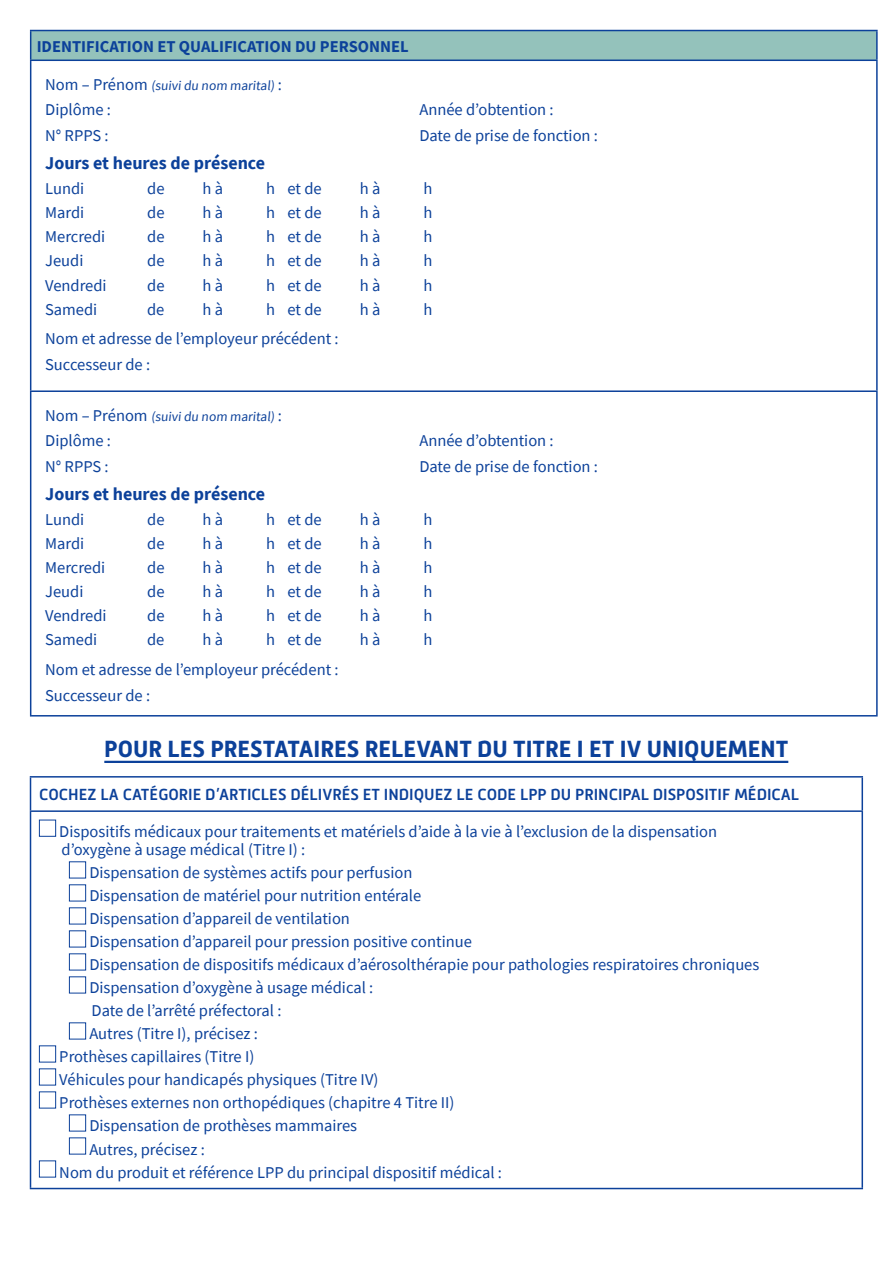
<style>
.page{position:relative;width:893px;height:1263px;background:#fff}
.page>*{position:absolute;margin:0;border:0;box-sizing:border-box;transform-origin:0 0}
.t1{font:700 24px "Mic 32 New";color:#0c419a}
.t2{font:700 18px "Source Sans Pro";color:#0c419a}
.t3{font:16.5px/25.5px "Source Sans Pro";color:#0c419a}
.t4{font:500 16.5px "Mic 32 New";color:#0c419a}
.t5{font:700 16.5px "Source Sans Pro";color:#0c419a}
.t6{font:13.5px "Source Sans Pro";color:#0c419a}
.s1{font-size:16.5px}
</style>
<div class="page">
<div style="left:31px;top:31px;width:846px;height:29px;background:#94c2bb"></div>
<svg style="left:30px;top:31px;width:1px;height:29px"></svg>
<hr style="left:30px;top:30px;width:848px;height:1px;background:#0c419a">
<hr style="left:876px;top:31px;width:2px;height:29px;background:#0c419a">
<hr style="left:30px;top:61px;width:1px;height:329px;background:#0c419a">
<hr style="left:30px;top:392px;width:1px;height:323px;background:#0c419a">
<hr style="left:30px;top:60px;width:848px;height:1px;background:#0c419a">
<hr style="left:876px;top:61px;width:2px;height:329px;background:#0c419a">
<hr style="left:876px;top:392px;width:2px;height:323px;background:#0c419a">
<hr style="left:30px;top:390px;width:848px;height:2px;background:#0c419a">
<hr style="left:30px;top:715px;width:848px;height:1px;background:#0c419a">
<hr style="left:30px;top:776px;width:833px;height:1px;background:#0c419a">
<hr style="left:30px;top:777px;width:1px;height:33px;background:#0c419a">
<hr style="left:30px;top:812px;width:1px;height:376px;background:#0c419a">
<hr style="left:30px;top:1188px;width:833px;height:1px;background:#0c419a">
<hr style="left:861px;top:777px;width:2px;height:33px;background:#0c419a">
<hr style="left:30px;top:810px;width:833px;height:2px;background:#0c419a">
<hr style="left:861px;top:812px;width:2px;height:376px;background:#0c419a">
<div style="left:39px;top:820px;width:17px;height:17px;border:1px solid #0c419a"></div>
<div style="left:69px;top:861px;width:17px;height:17px;border:1px solid #0c419a"></div>
<div style="left:69px;top:884px;width:17px;height:17px;border:1px solid #0c419a"></div>
<div style="left:69px;top:907px;width:17px;height:17px;border:1px solid #0c419a"></div>
<div style="left:69px;top:930px;width:17px;height:17px;border:1px solid #0c419a"></div>
<div style="left:69px;top:953px;width:17px;height:17px;border:1px solid #0c419a"></div>
<div style="left:69px;top:976px;width:17px;height:17px;border:1px solid #0c419a"></div>
<div style="left:69px;top:1022px;width:17px;height:17px;border:1px solid #0c419a"></div>
<div style="left:39px;top:1045px;width:17px;height:17px;border:1px solid #0c419a"></div>
<div style="left:39px;top:1068px;width:17px;height:17px;border:1px solid #0c419a"></div>
<div style="left:39px;top:1091px;width:17px;height:17px;border:1px solid #0c419a"></div>
<div style="left:69px;top:1114px;width:17px;height:17px;border:1px solid #0c419a"></div>
<div style="left:69px;top:1137px;width:17px;height:17px;border:1px solid #0c419a"></div>
<div style="left:39px;top:1160px;width:17px;height:17px;border:1px solid #0c419a"></div>
<hr style="left:104px;top:761px;width:684px;height:2px;background:#0c419a">
<p class="t5" style="left:37px;top:35px;width:373px">IDENTIFICATION ET QUALIFICATION DU PERSONNEL</p>
<p class="t6" style="left:45px;top:77px;width:238px"><span class="s1">Nom – Prénom</span> (suivi du nom marital) <span class="s1">:</span></p>
<p class="t3" style="left:45px;top:97px;width:67px">Diplôme :</p>
<p class="t3" style="left:419px;top:97px;width:136px">Année d’obtention :</p>
<p class="t3" style="left:45px;top:122px;width:65px">N° RPPS :</p>
<p class="t3" style="left:419px;top:122px;width:180px">Date de prise de fonction :</p>
<p class="t2" style="left:45px;top:151px;width:221px">Jours et heures de présence</p>
<p class="t3" style="left:45px;top:176px;width:41px">Lundi</p>
<p class="t3" style="left:147px;top:176px;width:19px">de</p>
<p class="t3" style="left:203px;top:176px;width:22px">h à</p>
<p class="t3" style="left:266px;top:176px;width:57px">h et de</p>
<p class="t3" style="left:360px;top:176px;width:22px">h à</p>
<p class="t3" style="left:424px;top:176px;width:10px">h</p>
<p class="t3" style="left:45px;top:200px;width:41px">Mardi</p>
<p class="t3" style="left:147px;top:200px;width:19px">de</p>
<p class="t3" style="left:203px;top:200px;width:22px">h à</p>
<p class="t3" style="left:266px;top:200px;width:57px">h et de</p>
<p class="t3" style="left:360px;top:200px;width:22px">h à</p>
<p class="t3" style="left:424px;top:200px;width:10px">h</p>
<p class="t3" style="left:45px;top:224px;width:62px">Mercredi</p>
<p class="t3" style="left:147px;top:224px;width:19px">de</p>
<p class="t3" style="left:202px;top:224px;width:22px">h à</p>
<p class="t3" style="left:266px;top:224px;width:57px">h et de</p>
<p class="t3" style="left:360px;top:224px;width:22px">h à</p>
<p class="t3" style="left:424px;top:224px;width:10px">h</p>
<p class="t3" style="left:45px;top:248px;width:40px">Jeudi</p>
<p class="t3" style="left:147px;top:248px;width:19px">de</p>
<p class="t3" style="left:202px;top:248px;width:22px">h à</p>
<p class="t3" style="left:266px;top:248px;width:57px">h et de</p>
<p class="t3" style="left:360px;top:248px;width:22px">h à</p>
<p class="t3" style="left:424px;top:248px;width:10px">h</p>
<p class="t3" style="left:45px;top:272px;width:63px">Vendredi</p>
<p class="t3" style="left:147px;top:272px;width:19px">de</p>
<p class="t3" style="left:202px;top:272px;width:22px">h à</p>
<p class="t3" style="left:266px;top:272px;width:57px">h et de</p>
<p class="t3" style="left:360px;top:272px;width:22px">h à</p>
<p class="t3" style="left:424px;top:272px;width:10px">h</p>
<p class="t3" style="left:45px;top:296px;width:54px">Samedi</p>
<p class="t3" style="left:147px;top:296px;width:19px">de</p>
<p class="t3" style="left:202px;top:296px;width:22px">h à</p>
<p class="t3" style="left:266px;top:296px;width:57px">h et de</p>
<p class="t3" style="left:360px;top:296px;width:22px">h à</p>
<p class="t3" style="left:424px;top:296px;width:10px">h</p>
<p class="t3" style="left:45px;top:326px;width:295px">Nom et adresse de l’employeur précédent :<br>Successeur de :</p>
<p class="t6" style="left:45px;top:407px;width:238px"><span class="s1">Nom – Prénom</span> (suivi du nom marital) <span class="s1">:</span></p>
<p class="t3" style="left:45px;top:428px;width:67px">Diplôme :</p>
<p class="t3" style="left:419px;top:428px;width:136px">Année d’obtention :</p>
<p class="t3" style="left:45px;top:453px;width:65px">N° RPPS :</p>
<p class="t3" style="left:419px;top:453px;width:180px">Date de prise de fonction :</p>
<p class="t2" style="left:45px;top:482px;width:221px">Jours et heures de présence</p>
<p class="t3" style="left:45px;top:507px;width:41px">Lundi</p>
<p class="t3" style="left:147px;top:507px;width:19px">de</p>
<p class="t3" style="left:203px;top:507px;width:22px">h à</p>
<p class="t3" style="left:266px;top:507px;width:57px">h et de</p>
<p class="t3" style="left:360px;top:507px;width:22px">h à</p>
<p class="t3" style="left:424px;top:507px;width:10px">h</p>
<p class="t3" style="left:45px;top:531px;width:41px">Mardi</p>
<p class="t3" style="left:147px;top:531px;width:19px">de</p>
<p class="t3" style="left:203px;top:531px;width:22px">h à</p>
<p class="t3" style="left:266px;top:531px;width:57px">h et de</p>
<p class="t3" style="left:360px;top:531px;width:22px">h à</p>
<p class="t3" style="left:424px;top:531px;width:10px">h</p>
<p class="t3" style="left:45px;top:555px;width:62px">Mercredi</p>
<p class="t3" style="left:147px;top:555px;width:19px">de</p>
<p class="t3" style="left:202px;top:555px;width:22px">h à</p>
<p class="t3" style="left:266px;top:555px;width:57px">h et de</p>
<p class="t3" style="left:360px;top:555px;width:22px">h à</p>
<p class="t3" style="left:424px;top:555px;width:10px">h</p>
<p class="t3" style="left:45px;top:579px;width:40px">Jeudi</p>
<p class="t3" style="left:147px;top:579px;width:19px">de</p>
<p class="t3" style="left:202px;top:579px;width:22px">h à</p>
<p class="t3" style="left:266px;top:579px;width:57px">h et de</p>
<p class="t3" style="left:360px;top:579px;width:22px">h à</p>
<p class="t3" style="left:424px;top:579px;width:10px">h</p>
<p class="t3" style="left:45px;top:603px;width:63px">Vendredi</p>
<p class="t3" style="left:147px;top:603px;width:19px">de</p>
<p class="t3" style="left:202px;top:603px;width:22px">h à</p>
<p class="t3" style="left:266px;top:603px;width:57px">h et de</p>
<p class="t3" style="left:360px;top:603px;width:22px">h à</p>
<p class="t3" style="left:424px;top:603px;width:10px">h</p>
<p class="t3" style="left:45px;top:627px;width:54px">Samedi</p>
<p class="t3" style="left:147px;top:627px;width:19px">de</p>
<p class="t3" style="left:202px;top:627px;width:22px">h à</p>
<p class="t3" style="left:266px;top:627px;width:57px">h et de</p>
<p class="t3" style="left:360px;top:627px;width:22px">h à</p>
<p class="t3" style="left:424px;top:627px;width:10px">h</p>
<p class="t3" style="left:45px;top:657px;width:295px">Nom et adresse de l’employeur précédent :<br>Successeur de :</p>
<h1 class="t1" style="left:104px;top:734px;width:685px">POUR LES PRESTATAIRES RELEVANT DU TITRE I ET IV UNIQUEMENT</h1>
<p class="t4" style="left:39px;top:785px;width:762px">COCHEZ LA CATÉGORIE D’ARTICLES DÉLIVRÉS ET INDIQUEZ LE CODE LPP DU PRINCIPAL DISPOSITIF MÉDICAL</p>
<p class="t3" style="left:59px;top:822px;width:659px;line-height:18.8px">Dispositifs médicaux pour traitements et matériels d’aide à la vie à l’exclusion de la dispensation d’oxygène à usage médical (Titre I) :</p>
<p class="t3" style="left:89px;top:860px;width:325px">Dispensation de systèmes actifs pour perfusion</p>
<p class="t3" style="left:89px;top:883px;width:333px">Dispensation de matériel pour nutrition entérale</p>
<p class="t3" style="left:89px;top:906px;width:262px">Dispensation d’appareil de ventilation</p>
<p class="t3" style="left:89px;top:929px;width:384px">Dispensation d’appareil pour pression positive continue</p>
<p class="t3" style="left:89px;top:952px;width:672px">Dispensation de dispositifs médicaux d’aérosolthérapie pour pathologies respiratoires chroniques</p>
<p class="t3" style="left:89px;top:975px;width:285px">Dispensation d’oxygène à usage médical :</p>
<p class="t3" style="left:92px;top:998px;width:192px">Date de l’arrêté préfectoral :</p>
<p class="t3" style="left:89px;top:1021px;width:170px">Autres (Titre I), précisez :</p>
<p class="t3" style="left:59px;top:1044px;width:197px">Prothèses capillaires (Titre I)</p>
<p class="t3" style="left:59px;top:1067px;width:321px">Véhicules pour handicapés physiques (Titre IV)</p>
<p class="t3" style="left:59px;top:1090px;width:397px">Prothèses externes non orthopédiques (chapitre 4 Titre II)</p>
<p class="t3" style="left:89px;top:1113px;width:269px">Dispensation de prothèses mammaires</p>
<p class="t3" style="left:89px;top:1136px;width:117px">Autres, précisez :</p>
<p class="t3" style="left:59px;top:1159px;width:444px">Nom du produit et référence LPP du principal dispositif médical :</p>
</div>
